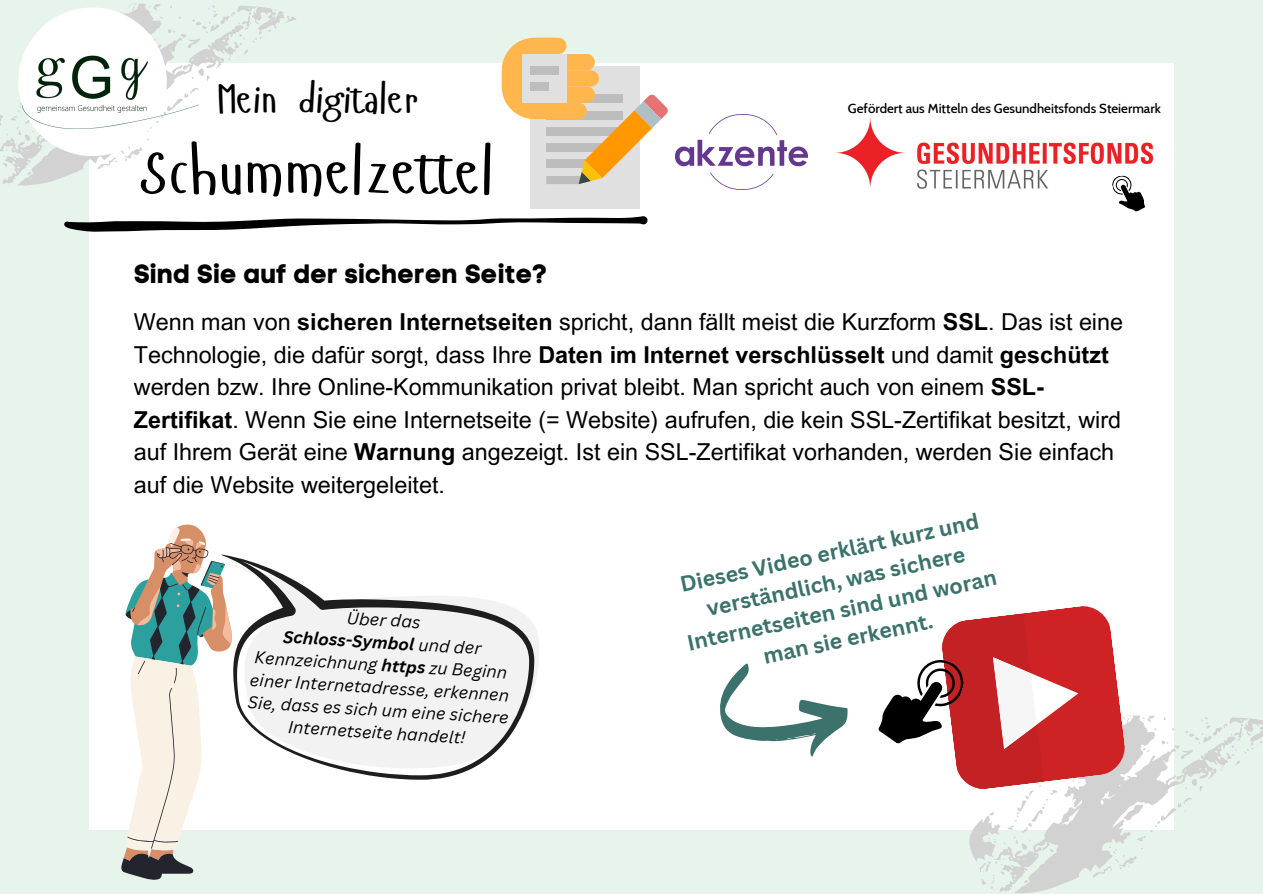
<style>
.page{position:relative;width:1263px;height:894px;background:#fff}
.page>*{position:absolute;margin:0;border:0;box-sizing:border-box;transform-origin:0 0}
.t1{font:63.6px "Hangyaboly";color:#000}
.t2{font:40.35px "Hangyaboly";color:#000}
.t3{font:26.25px "Code Pro Bold LC";color:#000}
.t4{font:23.4px/32.7px "Arial MT Pro";color:#000}
.t5{font:700 21.45px/29.2px "Canva Sans";color:#3c726c;text-align:center}
.t6{font:italic 16.8px/22.5px "Canva Sans";color:#000;text-align:center}
.t7{font:500 13.2px "Cabin";color:#000}
.s1{font-weight:700}
</style>
<div class="page">
<div style="left:0;top:0;width:1263px;height:893px;background:#e6f4ec"></div>
<div style="left:89px;top:63px;width:1085px;height:766px;background:#fff"></div>
<svg style="left:249px;top:6px;width:47px;height:37px"></svg>
<svg style="left:120px;top:4px;width:129px;height:157px"></svg>
<svg style="left:0;top:102px;width:117px;height:84px"></svg>
<svg style="left:64px;top:216px;width:584px;height:16px"></svg>
<div style="left:530px;top:66px;width:109px;height:142px;background:#e0e0e0"></div>
<svg style="left:502px;top:38px;width:166px;height:146px"></svg>
<div style="left:530px;top:38px;width:36px;height:16px;background:#ffb74d;border-radius:8px"></div>
<div style="left:522px;top:54px;width:44px;height:49px;background:#e0e0e0"></div>
<div style="left:530px;top:66px;width:28px;height:8px;background:#bdbdbd"></div>
<div style="left:530px;top:82px;width:19px;height:9px;background:#bdbdbd"></div>
<img style="left:675px;top:114px;width:133px;height:76px">
<div style="left:18px;top:7px;width:149px;height:149px;background:#fff;border-radius:50%"></div>
<img style="left:23px;top:36px;width:175px;height:92px">
<svg style="left:121px;top:524px;width:112px;height:356px"></svg>
<svg style="left:222px;top:554px;width:312px;height:225px;fill:#f2f2f2"></svg>
<svg style="left:875px;top:606px;width:388px;height:286px"></svg>
<svg style="left:720px;top:663px;width:128px;height:93px"></svg>
<img style="left:835px;top:117px;width:319px;height:72px">
<svg style="left:1111px;top:174px;width:35px;height:38px"></svg>
<p class="t2" style="left:217px;top:74px;width:202px">Mein digitaler</p>
<p class="t1" style="left:141px;top:131px;width:354px">Schummelzettel</p>
<p class="t3" style="left:134px;top:258px;width:416px">Sind Sie auf der sicheren Seite?</p>
<h2 class="t7" style="left:848px;top:100px;width:314px">Gefördert aus Mitteln des Gesundheitsfonds Steiermark</h2>
<h1 class="t4" style="left:134px;top:308px;width:991px">Wenn man von <span class="s1">sicheren Internetseiten</span> spricht, dann fällt meist die Kurzform <span class="s1">SSL</span>. Das ist eine Technologie, die dafür sorgt, dass Ihre <span class="s1">Daten im Internet verschlüsselt</span> und damit <span class="s1">geschützt </span>werden bzw. Ihre Online-Kommunikation privat bleibt. Man spricht auch von einem <span class="s1">SSL-Zertifikat</span>. Wenn Sie eine Internetseite (= Website) aufrufen, die kein SSL-Zertifikat besitzt, wird auf Ihrem Gerät eine <span class="s1">Warnung</span> angezeigt. Ist ein SSL-Zertifikat vorhanden, werden Sie einfach auf die Website weitergeleitet.</h1>
<p class="t6" style="left:253px;top:601px;width:263px;rotate:3deg">Über das<br><span class="s1">Schloss-Symbol</span> und der<br>Kennzeichnung <span class="s1">https</span> zu Beginn einer Internetadresse, erkennen<br>Sie, dass es sich um eine sichere<br>Internetseite handelt!</p>
<p class="t5" style="left:672px;top:570px;width:317px;rotate:-12deg">Dieses Video erklärt kurz und verständlich, was sichere<br>Internetseiten sind und woran man sie erkennt.</p>
</div>
